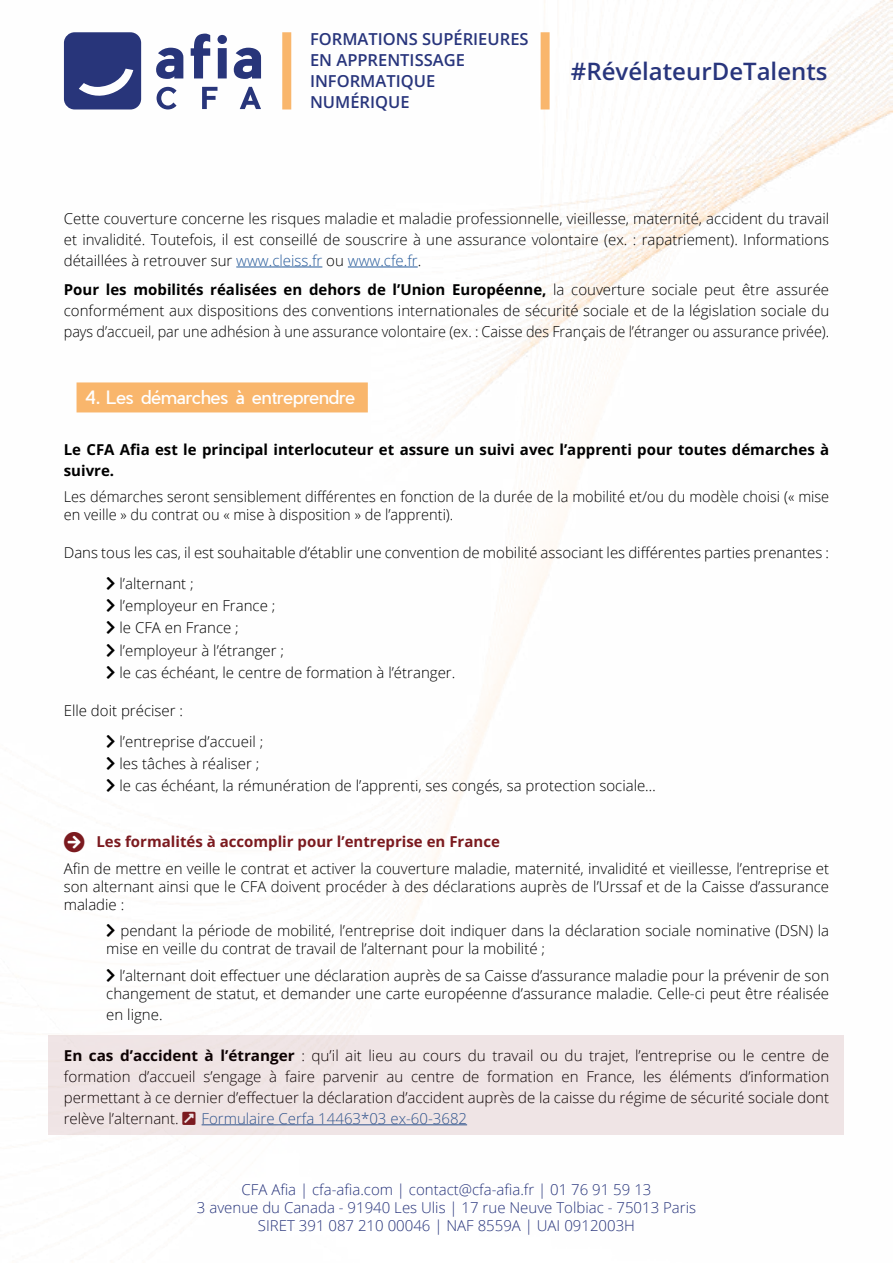
<style>
.page{position:relative;width:893px;height:1263px;background:#fff}
.page>*{position:absolute;margin:0;border:0;box-sizing:border-box;transform-origin:0 0}
.t1{font:600 24px "Open Sans";color:#28357c}
.t2{font:18px "Pier Sans";letter-spacing:-.01em;color:#fff}
.t3{font:600 16.5px/21px "Open Sans";color:#28357c}
.t4{font:300 15px/21px "Open Sans";color:#000;text-align:justify}
.t5{font:300 15px/18px "Open Sans";color:#28357c;text-align:center}
.t6{font:700 15px/21px "Open Sans";color:#000}
.t7{font:700 15px "Open Sans";color:#7b1a1f}
.t8{font:300 15px "Open Sans";color:#275b9b}
.s1{color:#275b9b}
.s2{font-weight:700}
</style>
<div class="page">
<img style="left:0;top:0;width:893px;height:1135px">
<svg style="left:156px;top:48px;width:27px;height:31px"></svg>
<svg style="left:191px;top:34px;width:19px;height:44px"></svg>
<svg style="left:217px;top:35px;width:10px;height:43px"></svg>
<svg style="left:234px;top:48px;width:27px;height:31px"></svg>
<svg style="left:64px;top:32px;width:77px;height:77px;background:#3d4987"></svg>
<svg style="left:157px;top:87px;width:20px;height:22px"></svg>
<svg style="left:202px;top:87px;width:15px;height:22px"></svg>
<svg style="left:240px;top:87px;width:21px;height:22px"></svg>
<div style="left:282px;top:32px;width:9px;height:77px;background:#f9b66c"></div>
<div style="left:541px;top:32px;width:9px;height:77px;background:#f9b66c"></div>
<hr style="left:236px;top:267px;width:86px;height:1px;background:#275b9b">
<hr style="left:348px;top:267px;width:70px;height:1px;background:#275b9b">
<div style="left:77px;top:382px;width:291px;height:30px;background:#f9b66c"></div>
<div style="left:49px;top:1035px;width:795px;height:100px;background:#efe4e5"></div>
<svg style="left:107px;top:577px;width:8px;height:13px"></svg>
<svg style="left:107px;top:599px;width:8px;height:13px"></svg>
<svg style="left:107px;top:621px;width:8px;height:13px"></svg>
<svg style="left:107px;top:643px;width:8px;height:13px"></svg>
<svg style="left:107px;top:666px;width:8px;height:13px"></svg>
<svg style="left:107px;top:734px;width:8px;height:13px"></svg>
<svg style="left:107px;top:757px;width:8px;height:13px"></svg>
<svg style="left:107px;top:779px;width:8px;height:13px"></svg>
<svg style="left:64px;top:832px;width:20px;height:20px"></svg>
<svg style="left:107px;top:924px;width:8px;height:13px"></svg>
<svg style="left:107px;top:968px;width:8px;height:13px"></svg>
<p class="t3" style="left:310px;top:28px;width:220px">FORMATIONS SUPÉRIEURES<br>EN APPRENTISSAGE<br>INFORMATIQUE<br>NUMÉRIQUE</p>
<h1 class="t1" style="left:571px;top:54px;width:258px">#RévélateurDeTalents</h1>
<p class="t4" style="left:64px;top:207px;width:767px">Cette couverture concerne les risques maladie et maladie professionnelle, vieillesse, maternité, accident du travail et invalidité. Toutefois, il est conseillé de souscrire à une assurance volontaire (ex. : rapatriement). Informations détaillées à retrouver sur <span class="s1">www.cleiss.fr</span> ou <span class="s1">www.cfe.fr</span>.</p>
<p class="t4" style="left:64px;top:279px;width:767px"><span class="s2">Pour les mobilités réalisées en dehors de l’Union Européenne,</span> la couverture sociale peut être assurée conformément aux dispositions des conventions internationales de sécurité sociale et de la législation sociale du pays d’accueil, par une adhésion à une assurance volontaire (ex. : Caisse des Français de l’étranger ou assurance privée).</p>
<p class="t2" style="left:85px;top:385px;width:271px">4. Les démarches à entreprendre</p>
<p class="t6" style="left:64px;top:438px;width:767px">Le CFA Afia est le principal interlocuteur et assure un suivi avec l’apprenti pour toutes démarches à suivre.</p>
<p class="t4" style="left:64px;top:487px;width:767px;line-height:18px">Les démarches seront sensiblement différentes en fonction de la durée de la mobilité et/ou du modèle choisi (« mise en veille » du contrat ou « mise à disposition » de l’apprenti).</p>
<p class="t4" style="left:64px;top:542px;width:767px">Dans tous les cas, il est souhaitable d’établir une convention de mobilité associant les différentes parties prenantes :</p>
<p class="t4" style="left:106px;top:572px;width:89px">❖□■▼ l’alternant ;</p>
<p class="t4" style="left:106px;top:595px;width:171px">❖□■▼ l’employeur en France ;</p>
<p class="t4" style="left:106px;top:617px;width:134px">❖□■▼ le CFA en France ;</p>
<p class="t4" style="left:106px;top:639px;width:179px">❖□■▼ l’employeur à l’étranger ;</p>
<p class="t4" style="left:106px;top:661px;width:351px">❖□■▼ le cas échéant, le centre de formation à l’étranger.</p>
<p class="t4" style="left:64px;top:699px;width:121px">Elle doit préciser :</p>
<p class="t4" style="left:106px;top:730px;width:158px">❖□■▼ l’entreprise d’accueil ;</p>
<p class="t4" style="left:106px;top:752px;width:155px">❖□■▼ les tâches à réaliser ;</p>
<p class="t4" style="left:106px;top:775px;width:551px">❖□■▼ le cas échéant, la rémunération de l’apprenti, ses congés, sa protection sociale…</p>
<p class="t7" style="left:96px;top:831px;width:405px">Les formalités à accomplir pour l’entreprise en France</p>
<p class="t4" style="left:64px;top:859px;width:767px;line-height:18px">Afin de mettre en veille le contrat et activer la couverture maladie, maternité, invalidité et vieillesse, l’entreprise et son alternant ainsi que le CFA doivent procéder à des déclarations auprès de l’Urssaf et de la Caisse d’assurance maladie :</p>
<p class="t4" style="left:106px;top:921px;width:724px;line-height:18px">❖□■▼ pendant la période de mobilité, l’entreprise doit indiquer dans la déclaration sociale nominative (DSN) la mise en veille du contrat de travail de l’alternant pour la mobilité ;</p>
<p class="t4" style="left:106px;top:966px;width:724px;line-height:18px">❖□■▼ l’alternant doit effectuer une déclaration auprès de sa Caisse d’assurance maladie pour la prévenir de son changement de statut, et demander une carte européenne d’assurance maladie. Celle-ci peut être réalisée</p>
<p class="t4" style="left:106px;top:1003px;width:58px">en ligne.</p>
<p class="t4" style="left:64px;top:1044px;width:767px"><span class="s2">En cas d’accident à l’étranger</span> : qu’il ait lieu au cours du travail ou du trajet, l’entreprise ou le centre de formation d’accueil s’engage à faire parvenir au centre de formation en France, les éléments d’information permettant à ce dernier d’effectuer la déclaration d’accident auprès de la caisse du régime de sécurité sociale dont relève l’alternant.</p>
<p class="t8" style="left:202px;top:1108px;width:267px">Formulaire Cerfa 14463*03 ex-60-3682</p>
<p class="t5" style="left:197px;top:1180px;width:501px">CFA Afia | cfa-afia.com | contact@cfa-afia.fr | 01 76 91 59 13<br>3 avenue du Canada - 91940 Les Ulis | 17 rue Neuve Tolbiac - 75013 Paris<br>SIRET 391 087 210 00046 | NAF 8559A | UAI 0912003H</p>
</div>
